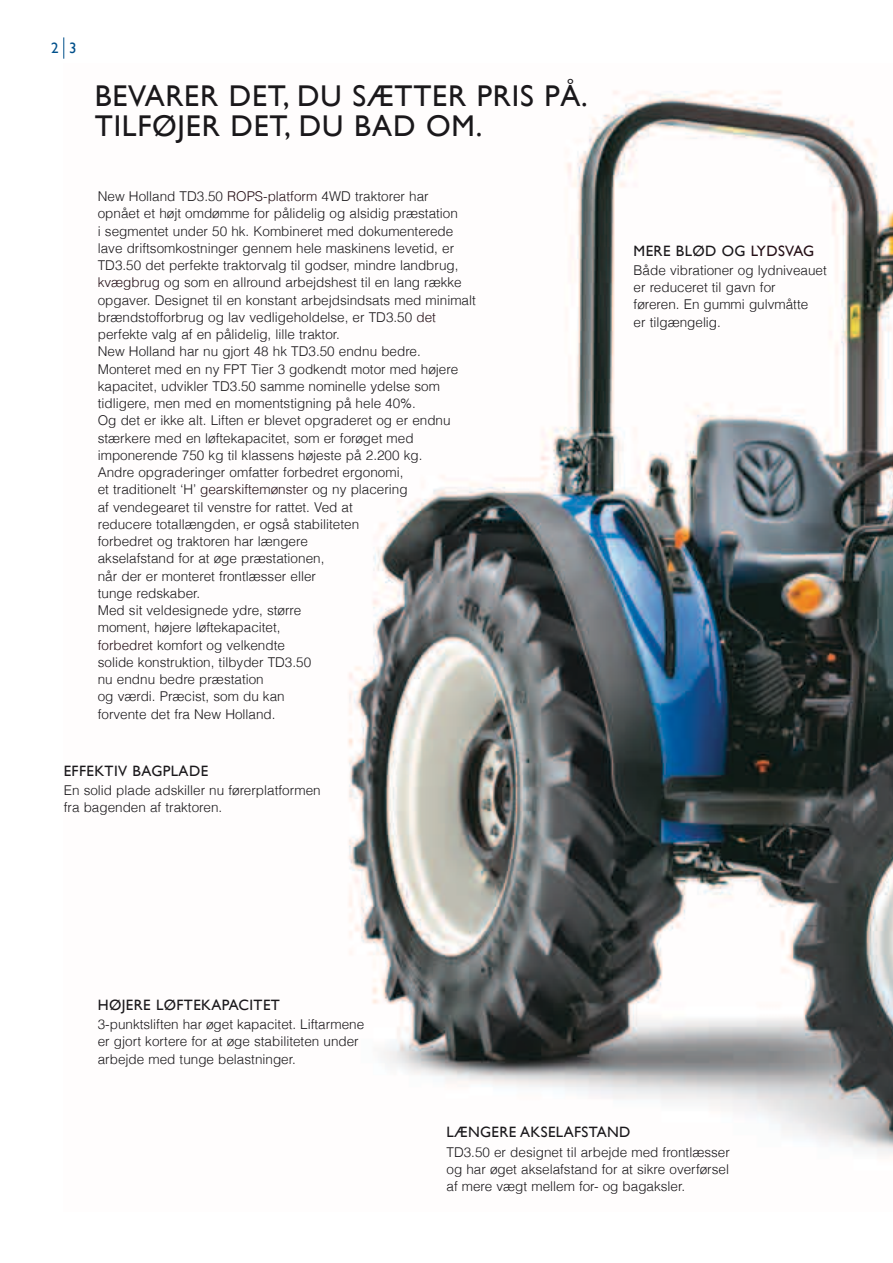
<style>
.page{position:relative;width:893px;height:1263px;background:#fff}
.page>*{position:absolute;margin:0;border:0;box-sizing:border-box;transform-origin:0 0}
.t1{font:30px/30px "Gill Sans";letter-spacing:.025em;color:#1a181b}
.t2{font:15px "Gill Sans";letter-spacing:.025em;color:#1a181b}
.t3{font:15px "Gill Sans";color:#00508b}
.t4{font:300 13.5px/17.2px "Helvetica";color:#1a181b}
.s1{color:#250f16}
</style>
<div class="page">
<img style="left:348px;top:90px;width:545px;height:1064px">
<svg style="left:64px;top:37px;width:1px;height:22px"></svg>
<p class="t3" style="left:51px;top:39px;width:27px">2 3</p>
<h1 class="t1" style="left:95px;top:80px;width:494px">BEVARER DET, DU SÆTTER PRIS PÅ.<br>TILFØJER DET, DU BAD OM.</h1>
<p class="t4" style="left:98px;top:187px;width:379px">New Holland TD3.50 <span class="s1">ROPS-platform</span> 4WD traktorer har<br>opnået et højt omdømme for pålidelig og alsidig præstation<br>i segmentet under 50 hk. Kombineret med dokumenterede lave driftsomkostninger gennem hele maskinens levetid, er TD3.50 det perfekte traktorvalg til godser, mindre landbrug, <span class="s1">kvægbrug</span> og som en allround arbejdshest til en lang række opgaver. Designet til en konstant arbejdsindsats med minimalt brændstofforbrug og lav vedligeholdelse, er TD3.50 <span class="s1">det </span>perfekte valg af en pålidelig, lille traktor.<br>New Holland har nu gjort 48 hk TD3.50 endnu bedre.<br>Monteret med en ny FPT Tier 3 godkendt motor med højere kapacitet, udvikler TD3.50 samme nominelle ydelse som tidligere, men med en momentstigning på hele 40%.<br>Og det er ikke alt. Liften er blevet opgraderet og er endnu stærkere med en løftekapacitet, som er forøget med imponerende 750 kg til klassens højeste på 2.200 kg.<br>Andre opgraderinger omfatter forbedret ergonomi,<br>et traditionelt ‘H’ <span class="s1">gearskiftemønster</span> og ny placering<br>af vendegearet til venstre for rattet. Ved at<br>reducere totallængden, er også stabiliteten<br>forbedret og traktoren har længere<br>akselafstand for at øge præstationen,<br>når der er monteret frontlæsser eller<br>tunge redskaber.<br>Med sit veldesignede ydre, større<br>moment, højere løftekapacitet,<br><span class="s1">forbedret</span> komfort og velkendte<br>solide konstruktion, tilbyder TD3.50<br>nu endnu bedre præstation<br>og værdi. Præcist, som du kan<br>forvente det fra New Holland.</p>
<p class="t2" style="left:64px;top:762px;width:146px">EFFEKTIV BAGPLADE</p>
<p class="t4" style="left:64px;top:782px;width:258px">En solid plade adskiller nu førerplatformen fra bagenden af traktoren.</p>
<p class="t2" style="left:634px;top:242px;width:182px">MERE BLØD OG <span class="s1">LYDSVAG</span></p>
<p class="t4" style="left:634px;top:261px;width:195px">Både vibrationer og lydniveauet er reduceret til gavn for<br>føreren. En gummi gulvmåtte<br>er tilgængelig.</p>
<p class="t2" style="left:98px;top:996px;width:183px">HØJERE LØFTEKAPACITET</p>
<p class="t4" style="left:98px;top:1015px;width:268px">3-punktsliften har øget kapacitet. Liftarmene er gjort kortere for at øge stabiliteten under arbejde med tunge belastninger.</p>
<p class="t2" style="left:446px;top:1123px;width:185px">LÆN GERE AKSELAFSTAN D</p>
<p class="t4" style="left:446px;top:1143px;width:285px;text-align:justify">TD3.50 er designet til arbejde med frontlæsser og har øget akselafstand for at sikre overførsel af mere vægt mellem for- og bagaksler.</p>
</div>
